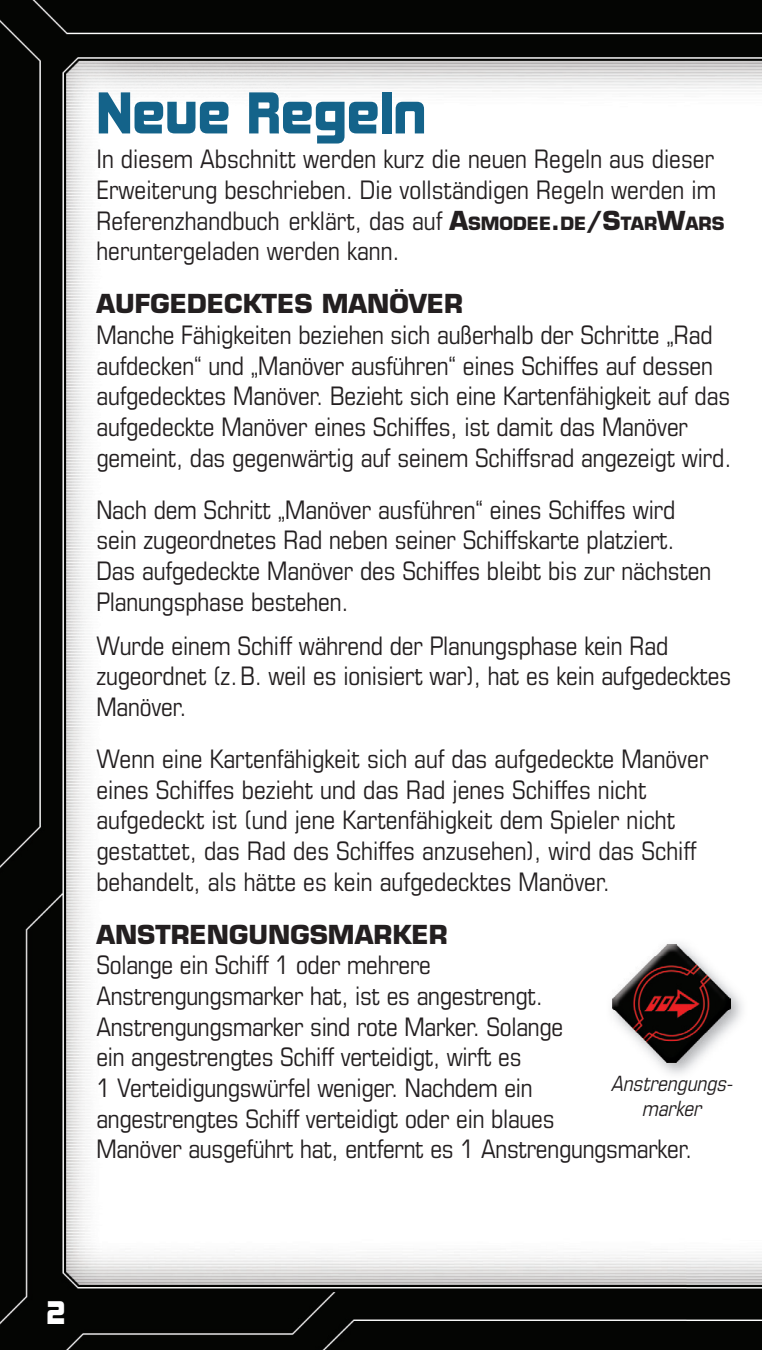
<style>
.page{position:relative;width:762px;height:1350px;background:#fff}
.page>*{position:absolute;margin:0;border:0;box-sizing:border-box;transform-origin:0 0}
.t1{font:54px "Kimberley Bl";color:#14638a}
.t2{font:30px "Kimberley Bl";color:#fff}
.t3{font:condensed 25.5px/30.6px "Eurostile LT Std";letter-spacing:-.005em;color:#231f20}
.t4{font:700 25.5px "Eurostile LT Std";color:#231f20}
.t5{font:italic condensed 21px/25.2px "Eurostile LT Std";color:#231f20;text-align:center}
.s1{font-weight:700;font-stretch:normal}
.s2{font-weight:700;font-stretch:normal;font-size:17.7px}
</style>
<div class="page">
<img style="left:0;top:0;width:762px;height:1349px">
<img style="left:606px;top:938px;width:142px;height:141px">
<img style="left:613px;top:944px;width:117px;height:118px">
<svg style="left:756px;top:0;width:6px;height:6px"></svg>
<svg style="left:756px;top:1346px;width:6px;height:4px"></svg>
<h1 class="t1" style="left:96px;top:79px;width:331px">Neue Regeln</h1>
<p class="t3" style="left:96px;top:143px;width:630px">In diesem Abschnitt werden kurz die neuen Regeln aus dieser Erweiterung beschrieben. Die vollständigen Regeln werden im Referenzhandbuch erklärt, das auf <span class="s1">A</span><span class="s2">SMODEE</span><span class="s1">.</span><span class="s2">DE</span><span class="s1">/S</span><span class="s2">TAR</span><span class="s1">W</span><span class="s2">ARS </span>heruntergeladen werden kann.</p>
<p class="t4" style="left:96px;top:288px;width:368px">AUFGEDECKTES MANÖVER</p>
<p class="t3" style="left:96px;top:319px;width:636px">Manche Fähigkeiten beziehen sich außerhalb der Schritte „Rad aufdecken“ und „Manöver ausführen“ eines Schiffes auf dessen aufgedecktes Manöver. Bezieht sich eine Kartenfähigkeit auf das aufgedeckte Manöver eines Schiffes, ist damit das Manöver gemeint, das gegenwärtig auf seinem Schiffsrad angezeigt wird.</p>
<p class="t3" style="left:96px;top:494px;width:616px">Nach dem Schritt „Manöver ausführen“ eines Schiffes wird sein zugeordnetes Rad neben seiner Schiffskarte platziert.<br>Das aufgedeckte Manöver des Schiffes bleibt bis zur nächsten Planungsphase bestehen.</p>
<p class="t3" style="left:96px;top:629px;width:636px">Wurde einem Schiff während der Planungsphase kein Rad zugeordnet (z. B. weil es ionisiert war), hat es kein aufgedecktes<br>Manöver.</p>
<p class="t3" style="left:96px;top:743px;width:614px">Wenn eine Kartenfähigkeit sich auf das aufgedeckte Manöver eines Schiffes bezieht und das Rad jenes Schiffes nicht aufgedeckt ist (und jene Kartenfähigkeit dem Spieler nicht gestattet, das Rad des Schiffes anzusehen), wird das Schiff behandelt, als hätte es kein aufgedecktes Manöver.</p>
<p class="t4" style="left:96px;top:918px;width:353px">ANSTRENGUNGSMARKER</p>
<p class="t3" style="left:96px;top:949px;width:597px">Solange ein Schiff 1 oder mehrere<br>Anstrengungs marker hat, ist es angestrengt.<br>Anstrengungs marker sind rote Marker. Solange<br>ein angestrengtes Schiff verteidigt, wirft es<br>1 Verteidigungs würfel weniger. Nachdem ein<br>angestrengtes Schiff verteidigt oder ein blaues<br>Manöver ausgeführt hat, entfernt es 1 Anstrengungs marker.</p>
<p class="t5" style="left:611px;top:1070px;width:128px">Anstrengungs&shy;marker</p>
<p class="t2" style="left:46px;top:1293px;width:20px">2</p>
</div>
